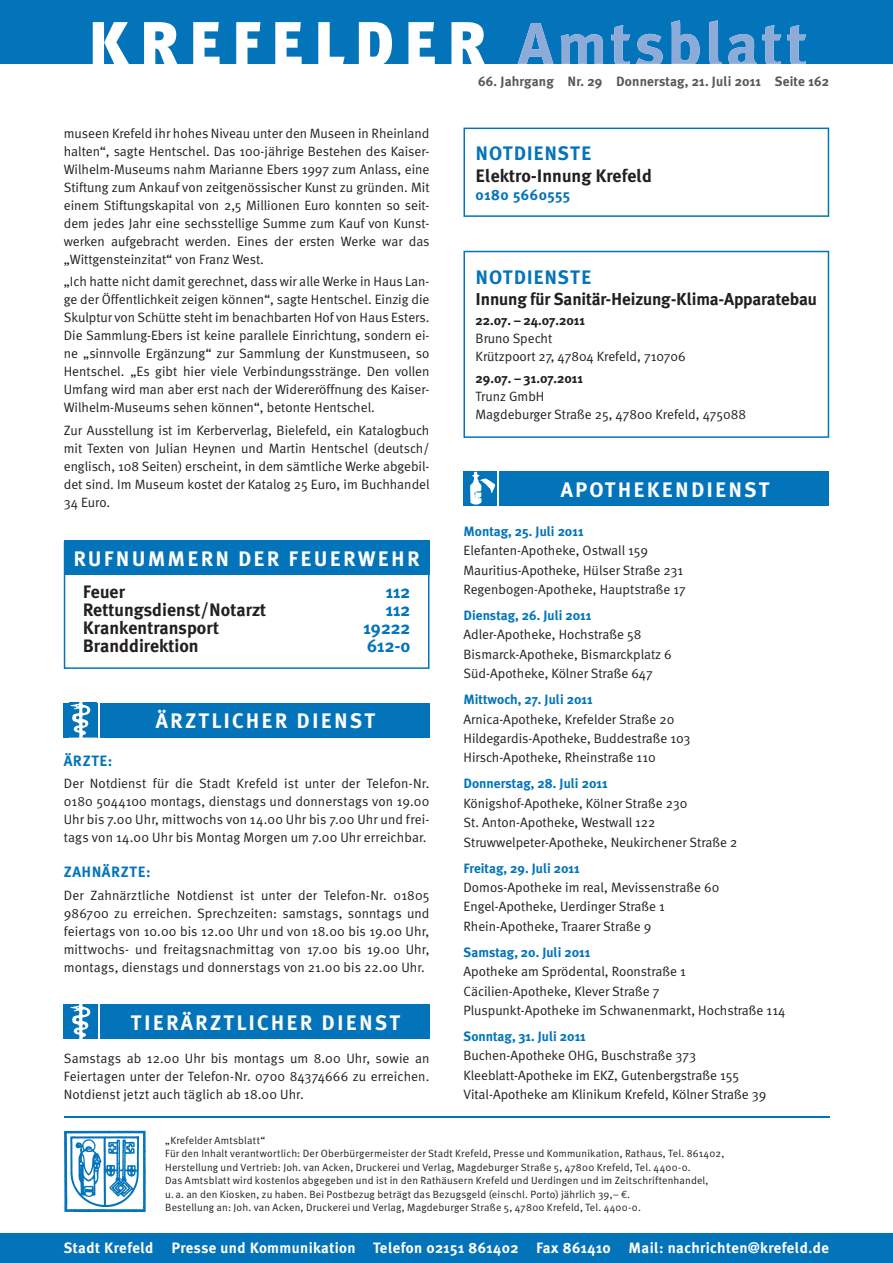
<style>
.page{position:relative;width:893px;height:1263px;background:#fff}
.page>*{position:absolute;margin:0;border:0;box-sizing:border-box;transform-origin:0 0}
.t1{font:700 21px "Meta Plus";letter-spacing:.1em;color:#fff}
.t2{font:700 19.5px "Meta Plus";letter-spacing:.035em;color:#0474ba}
.t3{font:700 18px "Meta Plus";color:#231f20}
.t4{font:700 18px "Meta Plus";color:#0474ba}
.t5{font:700 17.25px "Meta Plus";letter-spacing:-.01em;color:#231f20}
.t6{font:700 15px "Meta Plus";letter-spacing:.025em;color:#fff}
.t7{font:700 15px "Meta Plus";letter-spacing:.035em;color:#0474ba}
.t8{font:13.5px/18px "Meta Normal";color:#231f20}
.t9{font:700 13.5px "Meta Plus";color:#0474ba}
.t10{font:700 13.5px "Meta Plus";letter-spacing:.01em;color:#57585a}
.t11{font:700 13.5px "Meta Plus";color:#231f20}
.t12{font:10.5px/13.5px "Meta Normal";letter-spacing:.015em;color:#231f20}
.s1{font-family:"Euro Mono"}
</style>
<div class="page">
<div style="left:0;top:0;width:893px;height:64px;background:#0474ba"></div>
<svg style="left:93px;top:22px;width:392px;height:42px"></svg>
<svg style="left:517px;top:20px;width:289px;height:44px"></svg>
<div style="left:0;top:1233px;width:893px;height:30px;background:#0474ba"></div>
<hr style="left:64px;top:1116px;width:765px;height:2px;background:#0474ba">
<svg style="left:463px;top:251px;width:366px;height:187px"></svg>
<img style="left:64px;top:1131px;width:82px;height:82px">
<div style="left:463px;top:472px;width:366px;height:34px;background:#0474ba"></div>
<hr style="left:497px;top:472px;width:2px;height:34px;background:#fff">
<img style="left:470px;top:472px;width:25px;height:33px">
<svg style="left:463px;top:128px;width:366px;height:89px"></svg>
<svg style="left:64px;top:575px;width:365px;height:94px"></svg>
<div style="left:64px;top:541px;width:365px;height:34px;background:#0474ba"></div>
<div style="left:64px;top:703px;width:365px;height:34px;background:#0474ba"></div>
<hr style="left:98px;top:703px;width:1px;height:34px;background:#fff">
<img style="left:70px;top:703px;width:21px;height:34px">
<div style="left:64px;top:1004px;width:365px;height:34px;background:#0474ba"></div>
<hr style="left:98px;top:1004px;width:1px;height:34px;background:#fff">
<img style="left:70px;top:1004px;width:21px;height:34px">
<p class="t8" style="left:64px;top:124px;width:367px;text-align:justify">museen Krefeld ihr hohes Niveau unter den Museen in Rheinland halten“, sagte Hentschel. Das 100-jährige Bestehen des Kaiser-Wilhelm-Museums nahm Marianne Ebers 1997 zum Anlass, eine Stiftung zum Ankauf von zeitgenössischer Kunst zu gründen. Mit einem Stiftungskapital von 2,5 Millionen Euro konnten so seit&shy;dem jedes Jahr eine sechsstellige Summe zum Kauf von Kunst&shy;werken aufgebracht werden. Eines der ersten Werke war das „Wittgensteinzitat“ von Franz West.</p>
<p class="t8" style="left:64px;top:273px;width:367px;text-align:justify">„Ich hatte nicht damit gerechnet, dass wir alle Werke in Haus Lan&shy;ge der Öffentlichkeit zeigen können“, sagte Hentschel. Einzig die Skulptur von Schütte steht im benachbarten Hof von Haus Esters.<br>Die Sammlung-Ebers ist keine parallele Einrichtung, sondern ei&shy;ne „sinnvolle Ergänzung“ zur Sammlung der Kunstmuseen, so Hentschel. „Es gibt hier viele Verbindungsstränge. Den vollen Umfang wird man aber erst nach der Widereröffnung des Kaiser-Wilhelm-Museums sehen können“, betonte Hentschel.</p>
<p class="t8" style="left:64px;top:421px;width:367px;text-align:justify">Zur Ausstellung ist im Kerberverlag, Bielefeld, ein Katalogbuch mit Texten von Julian Heynen und Martin Hentschel (deutsch/ englisch, 108 Seiten) erscheint, in dem sämtliche Werke abgebil&shy;det sind. Im Museum kostet der Katalog 25 Euro, im Buchhandel 34 Euro.</p>
<h1 class="t1" style="left:73px;top:546px;width:348px">RUFNUMMERN DER FEUERWEHR</h1>
<h3 class="t3" style="left:83px;top:581px;width:44px">Feuer</h3>
<h3 class="t4" style="left:386px;top:581px;width:26px">112</h3>
<h3 class="t3" style="left:83px;top:599px;width:185px">Rettungsdienst/Notarzt</h3>
<h3 class="t4" style="left:386px;top:599px;width:26px">112</h3>
<h3 class="t3" style="left:83px;top:617px;width:138px">Krankentransport</h3>
<h3 class="t4" style="left:363px;top:617px;width:48px">19222</h3>
<h3 class="t3" style="left:83px;top:635px;width:117px">Branddirektion</h3>
<h3 class="t4" style="left:367px;top:635px;width:45px">612-0</h3>
<h1 class="t1" style="left:156px;top:708px;width:221px">ÄRZTLICHER DIENST</h1>
<p class="t7" style="left:64px;top:752px;width:50px">ÄRZTE:</p>
<p class="t8" style="left:64px;top:774px;width:367px;text-align:justify">Der Notdienst für die Stadt Krefeld ist unter der Telefon-Nr.<br>0180 5044100 montags, dienstags und donnerstags von 19.00<br>Uhr bis 7.00 Uhr, mittwochs von 14.00 Uhr bis 7.00 Uhr und frei&shy;tags von 14.00 Uhr bis Montag Morgen um 7.00 Uhr erreichbar.</p>
<p class="t7" style="left:64px;top:863px;width:88px">ZAHNÄRZTE:</p>
<p class="t8" style="left:64px;top:886px;width:367px;text-align:justify">Der Zahnärztliche Notdienst ist unter der Telefon-Nr. 01805<br>986700 zu erreichen. Sprechzeiten: samstags, sonntags und feiertags von 10.00 bis 12.00 Uhr und von 18.00 bis 19.00 Uhr, mittwochs- und freitagsnachmittag von 17.00 bis 19.00 Uhr, montags, dienstags und donnerstags von 21.00 bis 22.00 Uhr.</p>
<h1 class="t1" style="left:131px;top:1010px;width:271px">TIERÄRZTLICHER DIENST</h1>
<p class="t8" style="left:64px;top:1049px;width:367px;text-align:justify">Samstags ab 12.00 Uhr bis montags um 8.00 Uhr, sowie an Feiertagen unter der Telefon-Nr. 0700 84374666 zu erreichen.<br>Notdienst jetzt auch täglich ab 18.00 Uhr.</p>
<p class="t10" style="left:478px;top:73px;width:352px">66. Jahrgang Nr. 29 Donnerstag, 21. Juli 2011 Seite 162</p>
<h2 class="t2" style="left:476px;top:142px;width:117px">NOTDIENSTE</h2>
<h3 class="t3" style="left:476px;top:165px;width:178px">Elektro-Innung Krefeld</h3>
<p class="t7" style="left:476px;top:186px;width:96px">0180 5660555</p>
<h2 class="t2" style="left:476px;top:266px;width:117px">NOTDIENSTE</h2>
<p class="t5" style="left:476px;top:289px;width:343px">Innung für Sanitär-Heizung-Klima-Apparatebau</p>
<p class="t11" style="left:476px;top:313px;width:111px">22.07. – 24.07.2011</p>
<p class="t8" style="left:476px;top:329px;width:211px">Bruno Specht<br>Krützpoort 27, 47804 Krefeld, 710706</p>
<p class="t11" style="left:476px;top:371px;width:109px">29.07. – 31.07.2011</p>
<p class="t8" style="left:476px;top:388px;width:272px">Trunz GmbH<br>Magdeburger Straße 25, 47800 Krefeld, 475088</p>
<h1 class="t1" style="left:561px;top:477px;width:210px">APOTHEKENDIENST</h1>
<p class="t9" style="left:463px;top:523px;width:122px">Montag, 25. Juli 2011</p>
<p class="t8" style="left:463px;top:540px;width:224px;line-height:19.5px">Elefanten-Apotheke, Ostwall 159<br>Mauritius-Apotheke, Hülser Straße 231<br>Regenbogen-Apotheke, Hauptstraße 17</p>
<p class="t9" style="left:463px;top:607px;width:130px">Dienstag, 26. Juli 2011</p>
<p class="t8" style="left:463px;top:625px;width:210px;line-height:19.5px">Adler-Apotheke, Hochstraße 58<br>Bismarck-Apotheke, Bismarckplatz 6<br>Süd-Apotheke, Kölner Straße 647</p>
<p class="t9" style="left:463px;top:692px;width:131px">Mittwoch, 27. Juli 2011</p>
<p class="t8" style="left:463px;top:709px;width:228px;line-height:19.5px">Arnica-Apotheke, Krefelder Straße 20<br>Hildegardis-Apotheke, Buddestraße 103<br>Hirsch-Apotheke, Rheinstraße 110</p>
<p class="t9" style="left:463px;top:776px;width:146px">Donnerstag, 28. Juli 2011</p>
<p class="t8" style="left:463px;top:793px;width:276px;line-height:19.5px">Königshof-Apotheke, Kölner Straße 230<br>St. Anton-Apotheke, Westwall 122<br>Struwwelpeter-Apotheke, Neukirchener Straße 2</p>
<p class="t9" style="left:463px;top:860px;width:118px">Freitag, 29. Juli 2011</p>
<p class="t8" style="left:463px;top:877px;width:257px;line-height:19.5px">Domos-Apotheke im real, Mevissenstraße 60<br>Engel-Apotheke, Uerdinger Straße 1<br>Rhein-Apotheke, Traarer Straße 9</p>
<p class="t9" style="left:463px;top:944px;width:128px">Samstag, 20. Juli 2011</p>
<p class="t8" style="left:463px;top:961px;width:323px;line-height:19.5px">Apotheke am Sprödental, Roonstraße 1<br>Cäcilien-Apotheke, Klever Straße 7<br>Pluspunkt-Apotheke im Schwanenmarkt, Hochstraße 114</p>
<p class="t9" style="left:463px;top:1028px;width:124px">Sonntag, 31. Juli 2011</p>
<p class="t8" style="left:463px;top:1046px;width:304px;line-height:19.5px">Buchen-Apotheke OHG, Buschstraße 373<br>Kleeblatt-Apotheke im EKZ, Gutenbergstraße 155<br>Vital-Apotheke am Klinikum Krefeld, Kölner Straße 39</p>
<p class="t12" style="left:165px;top:1133px;width:561px">„Krefelder Amtsblatt“<br>Für den Inhalt verantwortlich: Der Oberbürgermeister der Stadt Krefeld, Presse und Kommunikation, Rathaus, Tel. 861402, Herstellung und Vertrieb: Joh. van Acken, Druckerei und Verlag, Magdeburger Straße 5, 47800 Krefeld, Tel. 4400-0.<br>Das Amtsblatt wird kostenlos abgegeben und ist in den Rathäusern Krefeld und Uerdingen und im Zeitschriftenhandel,<br>u. a. an den Kiosken, zu haben. Bei Postbezug beträgt das Bezugsgeld (einschl. Porto) jährlich 39,– <span class="s1">€</span>.<br>Bestellung an: Joh. van Acken, Druckerei und Verlag, Magdeburger Straße 5, 47800 Krefeld, Tel. 4400-0.</p>
<p class="t6" style="left:64px;top:1239px;width:767px">Stadt Krefeld Presse und Kommunikation Telefon 02151 861402 Fax 861410 Mail: nachrichten@krefeld.de</p>
</div>
